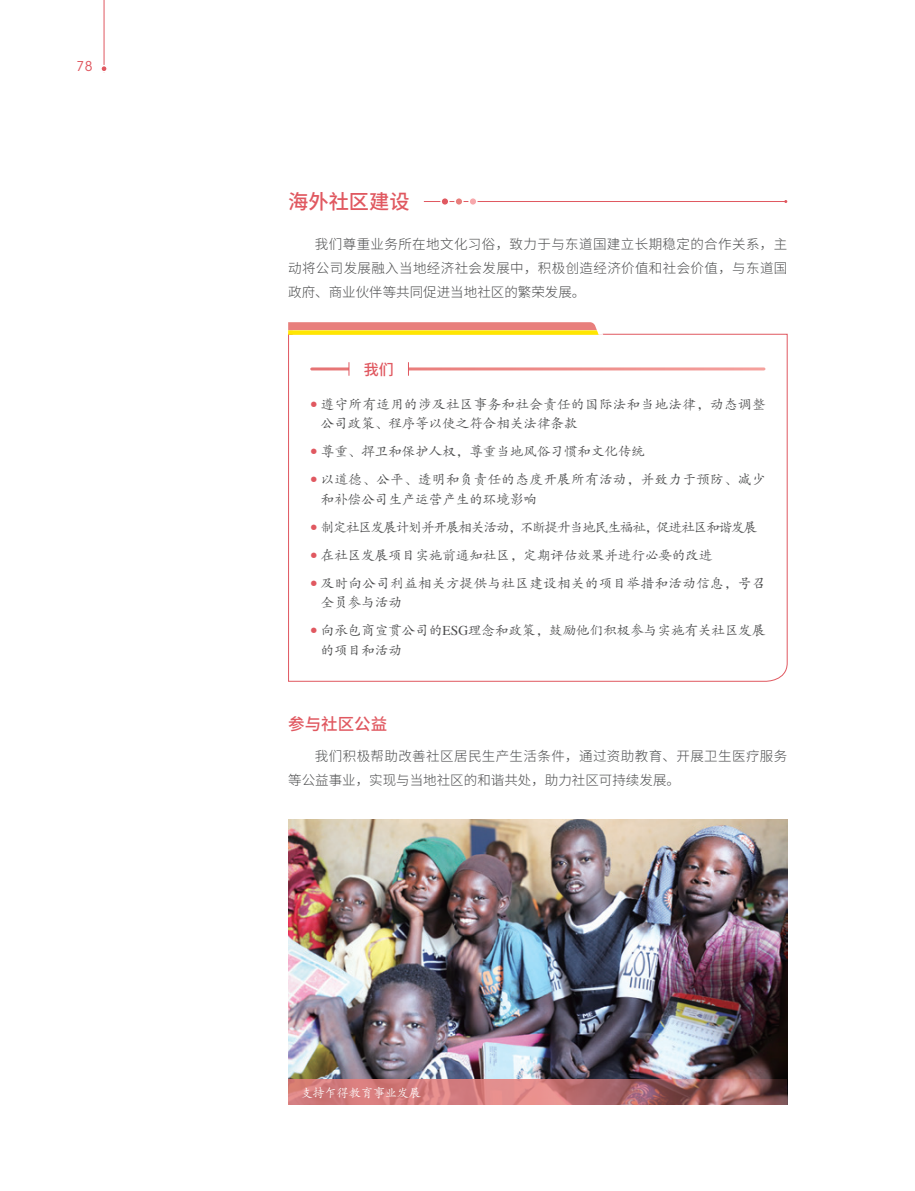
<style>
.page{position:relative;width:915px;height:1191px;background:#fff}
.page>*{position:absolute;margin:0;border:0;box-sizing:border-box;transform-origin:0 0}
.t1{font:500 20.25px "Source Han Sans CN";color:#e05860}
.t2{font:500 16.5px "Source Han Sans CN";color:#e05860}
.t3{font:500 15px "Source Han Sans CN";color:#e05860}
.t4{font:300 13.5px/24px "Source Han Sans CN";letter-spacing:.025em;color:#4b4c4d;text-align:justify}
.t5{font:13.5px/19.5px "FZKTK GBK1 0";letter-spacing:.03em;color:#4b4c4d}
.t6{font:13.5px/19.5px "FZKTK GBK1 0";color:#4b4c4d}
.t7{font:13.5px "FZKTK GBK1 0";letter-spacing:-.075em;color:#4b4c4d}
.t8{font:13.5px "ITC Avant Garde Std";color:#e05860}
.t9{font:12px "FZKTK GBK1 0";color:#fff}
.s1{font-family:"Times"}
</style>
<div class="page">
<hr style="left:104px;top:0;width:1px;height:72px;background:#e05860">
<div style="left:100px;top:65px;width:8px;height:7px;border:2px solid #fff;border-radius:50%"></div>
<svg style="left:288px;top:333px;width:499px;height:349px"></svg>
<svg style="left:288px;top:322px;width:315px;height:13px;background:#f1aa5b"></svg>
<hr style="left:423px;top:201px;width:362px;height:1px;background:#e05860">
<div style="left:455px;top:198px;width:7px;height:7px;background:#e87f7c;border-radius:50%"></div>
<div style="left:454px;top:197px;width:9px;height:9px;border:2px solid #fff;border-radius:50%"></div>
<div style="left:469px;top:198px;width:7px;height:7px;background:#f7a8ac;border-radius:50%"></div>
<div style="left:468px;top:197px;width:9px;height:9px;border:2px solid #fff;border-radius:50%"></div>
<div style="left:441px;top:198px;width:7px;height:7px;background:#e05860;border-radius:50%"></div>
<div style="left:440px;top:197px;width:9px;height:9px;border:2px solid #fff;border-radius:50%"></div>
<img style="left:288px;top:820px;width:499px;height:258px">
<svg style="left:288px;top:1078px;width:499px;height:26px;background:#ba7273"></svg>
<p class="t8" style="left:77px;top:58px;width:17px">78</p>
<h1 class="t1" style="left:288px;top:190px;width:123px">海外社区建设</h1>
<p class="t4" style="left:288px;top:233px;width:500px;text-indent:27px">我们尊重业务所在地文化习俗，致力于与东道国建立长期稳定的合作关系，主动将公司发展融入当地经济社会发展中，积极创造经济价值和社会价值，与东道国政府、商业伙伴等共同促进当地社区的繁荣发展。</p>
<p class="t3" style="left:364px;top:361px;width:31px">我们</p>
<p class="t5" style="left:321px;top:394px;width:446px;text-indent:-11px"><sup>●</sup> 遵守所有适用的涉及社区事务和社会责任的国际法和当地法律，动态调整公司政策、程序等以使之符合相关法律条款</p>
<p class="t6" style="left:310px;top:442px;width:336px"><sup>●</sup> 尊重、捍卫和保护人权，尊重当地风俗习惯和文化传统</p>
<p class="t5" style="left:321px;top:470px;width:446px;text-indent:-11px"><sup>●</sup> 以道德、公平、透明和负责任的态度开展所有活动，并致力于预防、减少和补偿公司生产运营产生的环境影响</p>
<p class="t7" style="left:310px;top:520px;width:448px"><sup>●</sup> 制定社区发展计划并开展相关活动，不断提升当地民生福祉，促进社区和谐发展</p>
<p class="t6" style="left:310px;top:546px;width:404px"><sup>●</sup> 在社区发展项目实施前通知社区，定期评估效果并进行必要的改进</p>
<p class="t5" style="left:321px;top:574px;width:446px;text-indent:-11px"><sup>●</sup> 及时向公司利益相关方提供与社区建设相关的项目举措和活动信息，号召全员参与活动</p>
<p class="t6" style="left:321px;top:621px;width:446px;text-indent:-11px"><sup>●</sup> 向承包商宣贯公司的<span class="s1">ESG</span>理念和政策，鼓励他们积极参与实施有关社区发展的项目和活动</p>
<p class="t2" style="left:288px;top:715px;width:100px">参与社区公益</p>
<p class="t4" style="left:288px;top:744px;width:500px;text-indent:27px">我们积极帮助改善社区居民生产生活条件，通过资助教育、开展卫生医疗服务等公益事业，实现与当地社区的和谐共处，助力社区可持续发展。</p>
<p class="t9" style="left:301px;top:1086px;width:121px">支持乍得教育事业发展</p>
</div>
